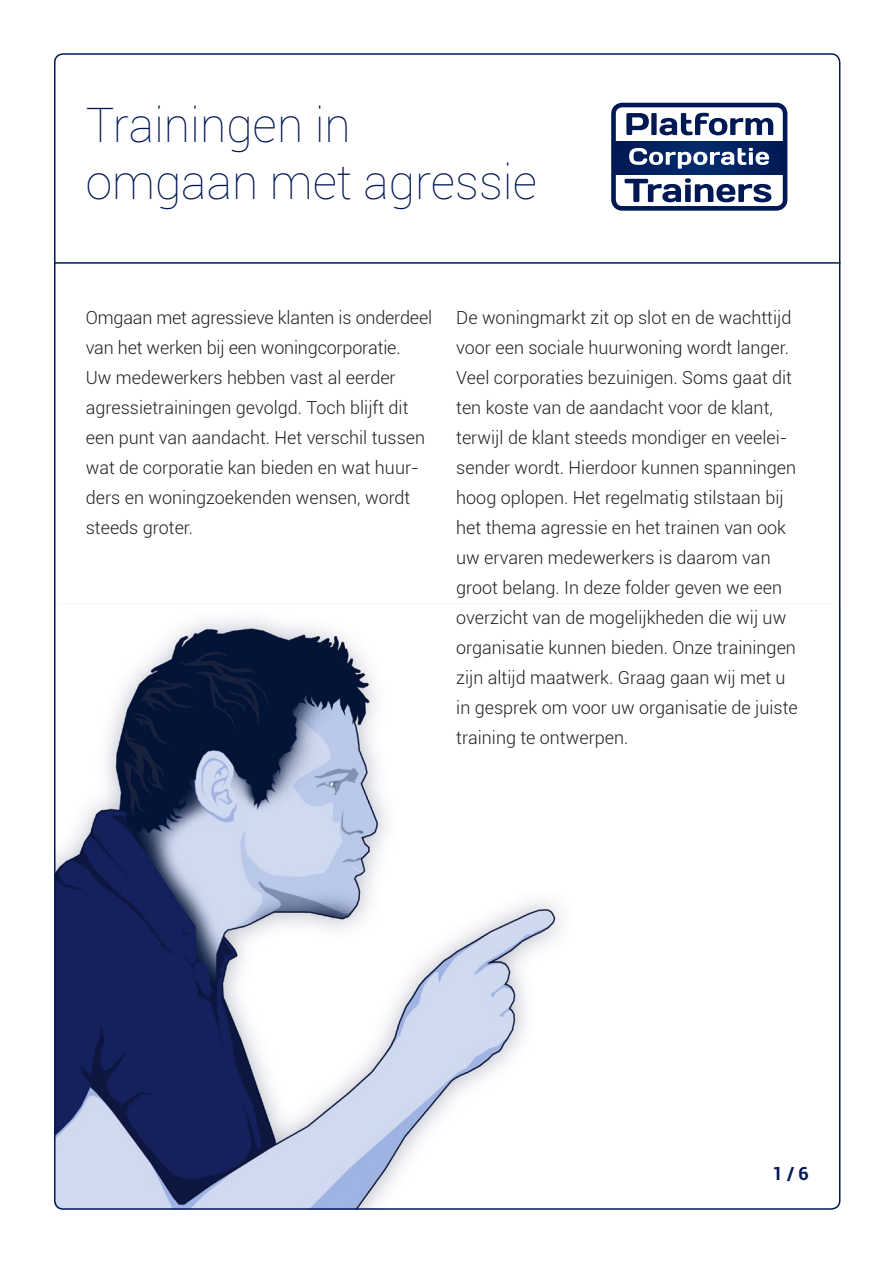
<style>
.page{position:relative;width:893px;height:1263px;background:#fff}
.page>*{position:absolute;margin:0;border:0;box-sizing:border-box;transform-origin:0 0}
.t1{font:100 48px/57.6px "Roboto";color:#001954}
.t2{font:300 18px/30px "Roboto";color:#231f20}
.t3{font:700 18px "Roboto";color:#001954}
</style>
<div class="page">
<hr style="left:54px;top:262px;width:786px;height:2px;background:#001954">
<div style="left:615px;top:141px;width:170px;height:34px;background:#00215e"></div>
<svg style="left:624px;top:178px;width:147px;height:24px"></svg>
<svg style="left:629px;top:148px;width:140px;height:21px"></svg>
<svg style="left:626px;top:113px;width:147px;height:22px"></svg>
<div style="left:611px;top:103px;width:176px;height:108px;border:5px solid #001954;border-radius:9px"></div>
<img style="left:54px;top:603px;width:786px;height:607px">
<h1 class="t1" style="left:86px;top:94px;width:453px">Trainingen in<br>omgaan met agressie</h1>
<p class="t2" style="left:86px;top:302px;width:348px">Omgaan met agressieve klanten is onderdeel van het werken bij een woningcorporatie.<br>Uw medewerkers hebben vast al eerder agressietrainingen gevolgd. Toch blijft dit een punt van aandacht. Het verschil tussen wat de corporatie kan bieden en wat huur&shy;ders en woningzoekenden wensen, wordt steeds groter.</p>
<p class="t2" style="left:456px;top:302px;width:343px">De woningmarkt zit op slot en de wachttijd voor een sociale huurwoning wordt langer.<br>Veel corporaties bezuinigen. Soms gaat dit ten koste van de aandacht voor de klant, terwijl de klant steeds mondiger en veelei&shy;sender wordt. Hierdoor kunnen spanningen hoog oplopen. Het regelmatig stilstaan bij het thema agressie en het trainen van ook uw ervaren medewerkers is daarom van groot belang. In deze folder geven we een overzicht van de mogelijkheden die wij uw organisatie kunnen bieden. Onze trainingen zijn altijd maatwerk. Graag gaan wij met u in gesprek om voor uw organisatie de juiste training te ontwerpen.</p>
<p class="t3" style="left:772px;top:1161px;width:38px">1 / 6</p>
</div>
